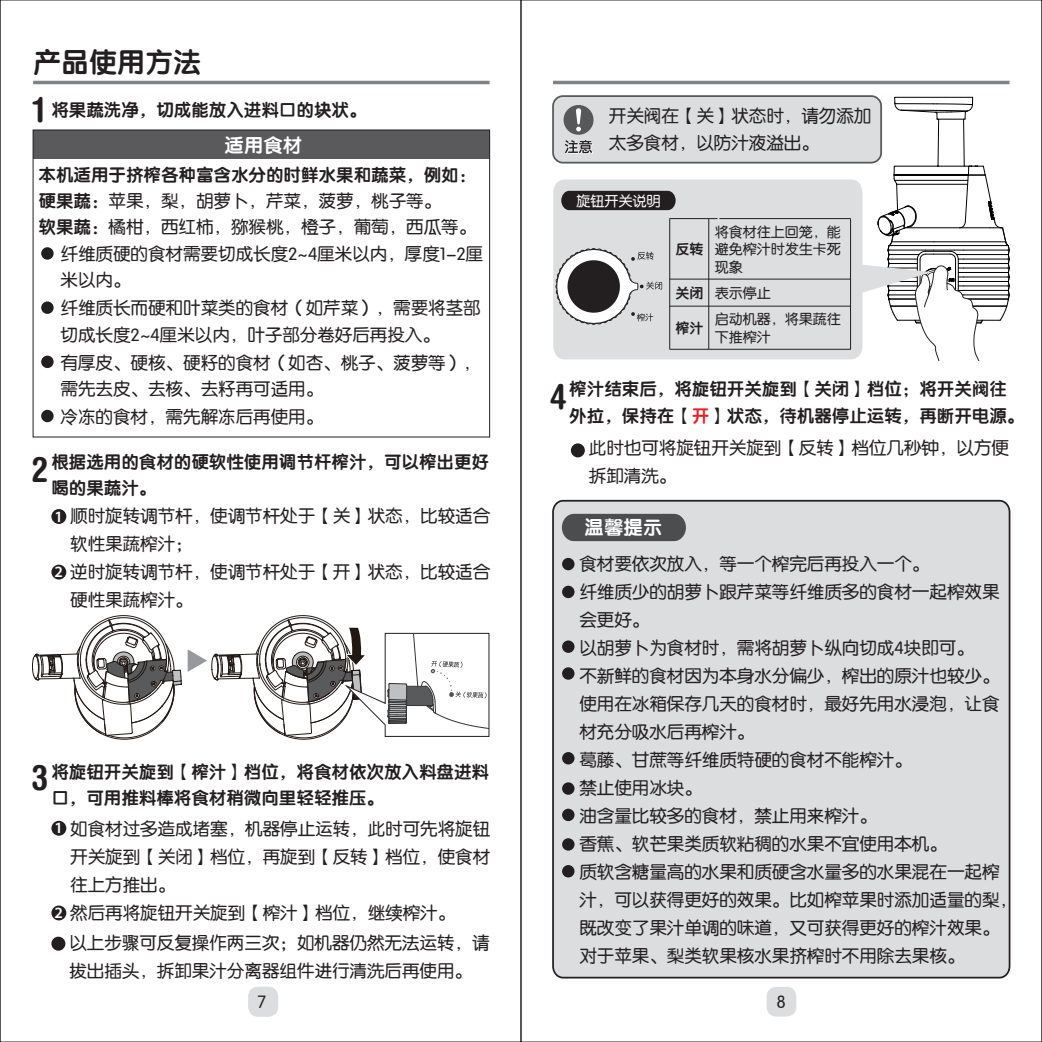
<style>
.page{position:relative;width:1042px;height:1042px;background:#fff}
.page>*{position:absolute;margin:0;border:0;box-sizing:border-box;transform-origin:0 0}
.t1{font:700 condensed 35px "Helvetica Rounded LT";color:#231f20}
.t2{font:28px "FZY4 JW GB1 0";color:#231f20}
.t3{font:19.25px "FZY4 JW GB1 0";letter-spacing:.01em;color:#fff}
.t4{font:17.5px/28px "FZY3 JW GB1 0";color:#231f20}
.t5{font:17.5px/26.2px "FZY4 JW GB1 0";color:#231f20}
.t6{font:600 15.75px "Myriad Pro";color:#fff}
.t7{font:14px/17.5px "FZY3 JW GB1 0";color:#231f20;text-align:justify}
.t8{font:14px "FZY3 JW GB1 0";color:#fff}
.t9{font:14px "FZY4 JW GB1 0";color:#231f20}
.s1{font-family:"FZY4 JW GB1 0"}
.s2{font-family:"Helvetica Rounded LT";font-weight:700;font-stretch:condensed;font-size:35px}
.s3{font-family:"Myriad Pro";font-weight:600;font-size:15.75px;color:#fff}
.s4{color:#ee1d23}
</style>
<div class="page">
<div style="left:553px;top:96px;width:328px;height:67px;background:#dcdddf;border-radius:10px"></div>
<div style="left:552px;top:95px;width:330px;height:68px;border:2px solid #57585a;border-radius:10px"></div>
<div style="left:33px;top:130px;width:457px;height:29px;background:#5a5a5d"></div>
<div style="left:33px;top:130px;width:457px;height:307px;border:1px solid #231f20"></div>
<div style="left:552px;top:499px;width:459px;height:480px;background:#dcdddf"></div>
<svg style="left:877px;top:97px;width:133px;height:263px"></svg>
<hr style="left:33px;top:81px;width:456px;height:3px;background:#808285">
<div style="left:248px;top:987px;width:30px;height:29px;background:#dcdddf;border-radius:10px"></div>
<div style="left:766px;top:987px;width:30px;height:29px;background:#dcdddf;border-radius:10px"></div>
<div style="left:51px;top:821px;width:15px;height:15px;background:#231f20;border-radius:50%"></div>
<div style="left:51px;top:509px;width:15px;height:15px;background:#231f20;border-radius:50%"></div>
<div style="left:51px;top:565px;width:15px;height:14px;background:#231f20;border-radius:50%"></div>
<div style="left:562px;top:514px;width:124px;height:27px;background:#4b4d4f"></div>
<hr style="left:553px;top:81px;width:456px;height:3px;background:#808285">
<svg style="left:1041px;top:0;width:1px;height:1042px"></svg>
<svg style="left:553px;top:179px;width:379px;height:180px;fill:#dddee0"></svg>
<div style="left:561px;top:191px;width:114px;height:19px;background:#231f20"></div>
<hr style="left:669px;top:218px;width:48px;height:1px;background:#231f20">
<hr style="left:719px;top:218px;width:132px;height:1px;background:#231f20">
<hr style="left:708px;top:219px;width:1px;height:130px;background:#231f20">
<hr style="left:850px;top:219px;width:1px;height:130px;background:#231f20">
<hr style="left:669px;top:279px;width:182px;height:1px;background:#231f20">
<hr style="left:669px;top:306px;width:181px;height:1px;background:#231f20">
<hr style="left:669px;top:219px;width:1px;height:130px;background:#231f20">
<hr style="left:669px;top:349px;width:181px;height:1px;background:#231f20">
<svg style="left:555px;top:248px;width:107px;height:77px"></svg>
<div style="left:41px;top:247px;width:13px;height:13px;background:#231f20;border-radius:50%"></div>
<div style="left:562px;top:558px;width:12px;height:12px;background:#231f20;border-radius:50%"></div>
<div style="left:562px;top:586px;width:12px;height:12px;background:#231f20;border-radius:50%"></div>
<div style="left:562px;top:640px;width:12px;height:13px;background:#231f20;border-radius:50%"></div>
<div style="left:562px;top:667px;width:12px;height:13px;background:#231f20;border-radius:50%"></div>
<div style="left:562px;top:752px;width:12px;height:12px;background:#231f20;border-radius:50%"></div>
<div style="left:562px;top:782px;width:12px;height:13px;background:#231f20;border-radius:50%"></div>
<div style="left:562px;top:808px;width:12px;height:13px;background:#231f20;border-radius:50%"></div>
<div style="left:562px;top:838px;width:12px;height:12px;background:#231f20;border-radius:50%"></div>
<div style="left:562px;top:865px;width:12px;height:12px;background:#231f20;border-radius:50%"></div>
<div style="left:41px;top:301px;width:13px;height:13px;background:#231f20;border-radius:50%"></div>
<div style="left:41px;top:356px;width:13px;height:12px;background:#231f20;border-radius:50%"></div>
<div style="left:41px;top:410px;width:13px;height:12px;background:#231f20;border-radius:50%"></div>
<img style="left:566px;top:144px;width:27px;height:10px">
<svg style="left:565px;top:140px;width:27px;height:13px"></svg>
<div style="left:563px;top:105px;width:30px;height:30px;background:#57585a;border-radius:50%"></div>
<svg style="left:576px;top:108px;width:5px;height:23px"></svg>
<svg style="left:32px;top:615px;width:150px;height:125px"></svg>
<svg style="left:188px;top:615px;width:302px;height:125px"></svg>
<div style="left:51px;top:905px;width:15px;height:15px;background:#231f20;border-radius:50%"></div>
<div style="left:571px;top:443px;width:14px;height:14px;background:#231f20;border-radius:50%"></div>
<div style="left:51px;top:936px;width:14px;height:14px;background:#231f20;border-radius:50%"></div>
<h2 class="t2" style="left:33px;top:47px;width:169px">产品使用方法</h2>
<h1 class="t1" style="left:33px;top:88px;width:13px">1</h1>
<p class="t5" style="left:51px;top:97px;width:316px">将果蔬洗净，切成能放入进料口的块状。</p>
<p class="t3" style="left:225px;top:134px;width:79px">适用食材</p>
<p class="t5" style="left:39px;top:162px;width:439px">本机适用于挤榨各种富含水分的时鲜水果和蔬菜，例如：</p>
<p class="t4" style="left:39px;top:188px;width:439px;line-height:26.2px"><span class="s1">硬果蔬：</span>苹果，梨，胡萝卜，芹菜，菠萝，桃子等。<br><span class="s1">软果蔬：</span>橘柑，西红柿，猕猴桃，橙子，葡萄，西瓜等。</p>
<p class="t4" style="left:61px;top:242px;width:424px;line-height:26.2px">纤维质硬的食材需要切成长度2~4厘米以内，厚度1-2厘米以内。</p>
<p class="t4" style="left:61px;top:296px;width:421px;line-height:26.2px">纤维质长而硬和叶菜类的食材（如芹菜），需要将茎部切成长度2~4厘米以内，叶子部分卷好后再投入。</p>
<p class="t4" style="left:61px;top:350px;width:421px;line-height:26.2px">有厚皮、硬核、硬籽的食材（如杏、桃子、菠萝等），需先去皮、去核、去籽再可适用。</p>
<p class="t4" style="left:61px;top:403px;width:264px">冷冻的食材，需先解冻后再使用。</p>
<p class="t5" style="left:51px;top:449px;width:439px;text-indent:-20px"><span class="s2">2</span> 根据选用的食材的硬软性使用调节杆榨汁，可以榨出更好喝的果蔬汁。</p>
<p class="t6" style="left:55px;top:506px;width:10px">1</p>
<p class="t6" style="left:55px;top:561px;width:10px">2</p>
<p class="t4" style="left:70px;top:503px;width:421px">顺时旋转调节杆，使调节杆处于【关】状态，比较适合软性果蔬榨汁；<br>逆时旋转调节杆，使调节杆处于【开】状态，比较适合硬性果蔬榨汁。</p>
<p class="t5" style="left:51px;top:759px;width:439px">将旋钮开关旋到【榨汁】档位，将食材依次放入料盘进料口，可用推料棒将食材稍微向里轻轻推压。</p>
<h1 class="t1" style="left:31px;top:756px;width:18px">3</h1>
<p class="t6" style="left:55px;top:818px;width:10px">1</p>
<p class="t4" style="left:70px;top:815px;width:421px;text-align:justify">如食材过多造成堵塞，机器停止运转，此时可先将旋钮开关旋到【关闭】档位，再旋到【反转】档位，使食材往上方推出。</p>
<p class="t4" style="left:69px;top:898px;width:422px;line-height:30.3px;text-indent:-15px"><span class="s3">2</span> 然后再将旋钮开关旋到【榨汁】档位，继续榨汁。<br>以上步骤可反复操作两三次；如机器仍然无法运转，请</p>
<p class="t4" style="left:69px;top:958px;width:404px">拔出插头，拆卸果汁分离器组件进行清洗后再使用。</p>
<p class="t4" style="left:609px;top:104px;width:264px;line-height:26.2px">开关阀在【关】状态时，请勿添加太多食材，以防汁液溢出。</p>
<p class="t8" style="left:576px;top:193px;width:85px">旋钮开关说明</p>
<p class="t9" style="left:675px;top:242px;width:29px">反转</p>
<p class="t9" style="left:675px;top:285px;width:29px">关闭</p>
<p class="t9" style="left:675px;top:321px;width:29px">榨汁</p>
<p class="t7" style="left:715px;top:223px;width:127px">将食材往上回笼，能避免榨汁时发生卡死现象</p>
<p class="t7" style="left:715px;top:280px;width:127px;line-height:26.8px">表示停止<br>启动机器，将果蔬往</p>
<p class="t7" style="left:715px;top:329px;width:57px">下推榨汁</p>
<p class="t5" style="left:569px;top:377px;width:456px">榨汁结束后，将旋钮开关旋到【关闭】档位；将开关阀往外拉，保持在【<span class="s4">开</span>】状态，待机器停止运转，再断开电源。</p>
<h1 class="t1" style="left:550px;top:375px;width:18px">4</h1>
<p class="t4" style="left:589px;top:434px;width:421px">此时也可将旋钮开关旋到【反转】档位几秒钟，以方便拆卸清洗。</p>
<p class="t3" style="left:585px;top:517px;width:79px">温馨提示</p>
<p class="t4" style="left:579px;top:550px;width:439px">食材要依次放入，等一个榨完后再投入一个。<br>纤维质少的胡萝卜跟芹菜等纤维质多的食材一起榨效果会更好。<br>以胡萝卜为食材时，需将胡萝卜纵向切成4块即可。<br>不新鲜的食材因为本身水分偏少，榨出的原汁也较少。使用在冰箱保存几天的食材时，最好先用水浸泡，让食材充分吸水后再榨汁。<br>葛藤、甘蔗等纤维质特硬的食材不能榨汁。<br>禁止使用冰块。<br>油含量比较多的食材，禁止用来榨汁。<br>香蕉、软芒果类质软粘稠的水果不宜使用本机。<br>质软含糖量高的水果和质硬含水量多的水果混在一起榨汁，可以获得更好的效果。比如榨苹果时添加适量的梨，既改变了果汁单调的味道，又可获得更好的榨汁效果。对于苹果、梨类软果核水果挤榨时不用除去果核。</p>
<p class="t4" style="left:258px;top:988px;width:10px">7</p>
<p class="t4" style="left:776px;top:988px;width:11px">8</p>
</div>
